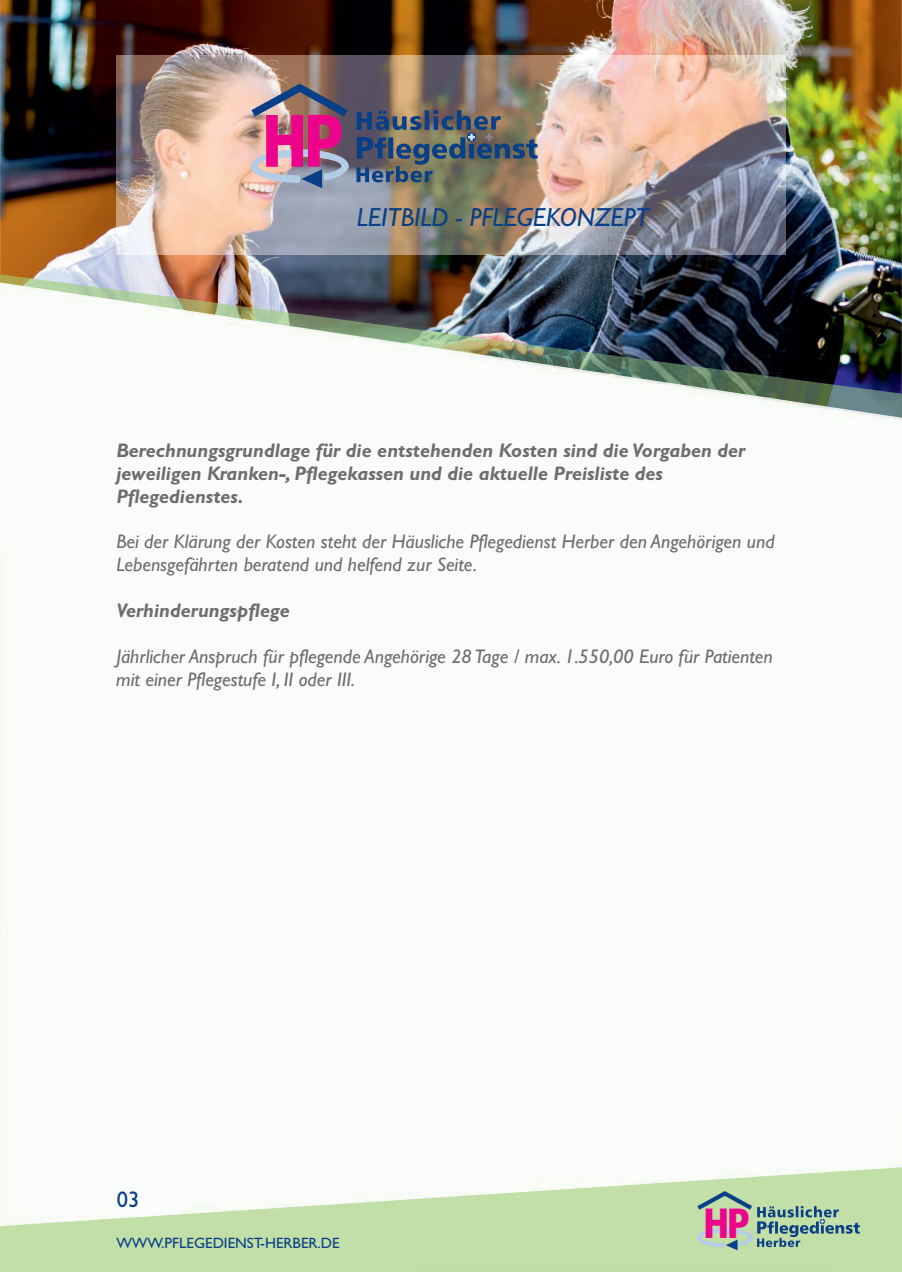
<style>
.page{position:relative;width:902px;height:1272px;background:#fff}
.page>*{position:absolute;margin:0;border:0;box-sizing:border-box;transform-origin:0 0}
.t1{font:74.55px "Humanist 777 BT Black B";color:#ed028c;scale:.85 1}
.t2{font:42.3px "Humanist 777 BT Black B";color:#ed028c;scale:.85 1}
.t3{font:italic 26.25px "Gill Sans";color:#093f86}
.t4{font:22.5px "Gill Sans";color:#093f86}
.t5{font:italic 19.65px/22.8px "Gill Sans";color:#6c6d70}
.t6{font:italic 700 19.65px/22.8px "Gill Sans";color:#6c6d70}
.t7{font:15px "Gill Sans";color:#093f86}
</style>
<div class="page">
<img style="left:0;top:0;width:901px;height:274px">
<img style="left:0;top:274px;width:901px;height:997px">
<img style="left:0;top:282px;width:901px;height:944px">
<img style="left:116px;top:56px;width:669px;height:198px">
<svg style="left:251px;top:84px;width:96px;height:33px;background:#857c85"></svg>
<svg style="left:251px;top:149px;width:99px;height:39px;background:#a9a8b4"></svg>
<svg style="left:697px;top:1190px;width:162px;height:60px;background:#a4c4a5"></svg>
<svg style="left:356px;top:110px;width:181px;height:72px;background:#5f6569"></svg>
<h1 class="t1" style="left:262px;top:110px;width:97px">HP</h1>
<h3 class="t3" style="left:357px;top:208px;width:293px">LEITBILD - PFLEGEKONZEPT</h3>
<p class="t6" style="left:116px;top:441px;width:630px">Berechnungsgrundlage für die entstehenden Kosten sind die Vorgaben der jeweiligen Kranken-, Pflegekassen und die aktuelle Preisliste des<br>Pflegedienstes.</p>
<p class="t5" style="left:116px;top:532px;width:659px">Bei der Klärung der Kosten steht der Häusliche Pflegedienst Herber den Angehörigen und<br>Lebensgefährten beratend und helfend zur Seite.</p>
<p class="t6" style="left:116px;top:601px;width:175px">Verhinderungspflege</p>
<p class="t5" style="left:116px;top:646px;width:658px">Jährlicher Anspruch für pflegende Angehörige 28 Tage / max. 1.550,00 Euro für Patienten mit einer Pflegestufe I, II oder III.</p>
<p class="t4" style="left:117px;top:1191px;width:24px">03</p>
<p class="t7" style="left:116px;top:1237px;width:225px">WWW.PFLEGEDIENST-HERBER.DE</p>
<h2 class="t2" style="left:703px;top:1205px;width:56px">HP</h2>
</div>
